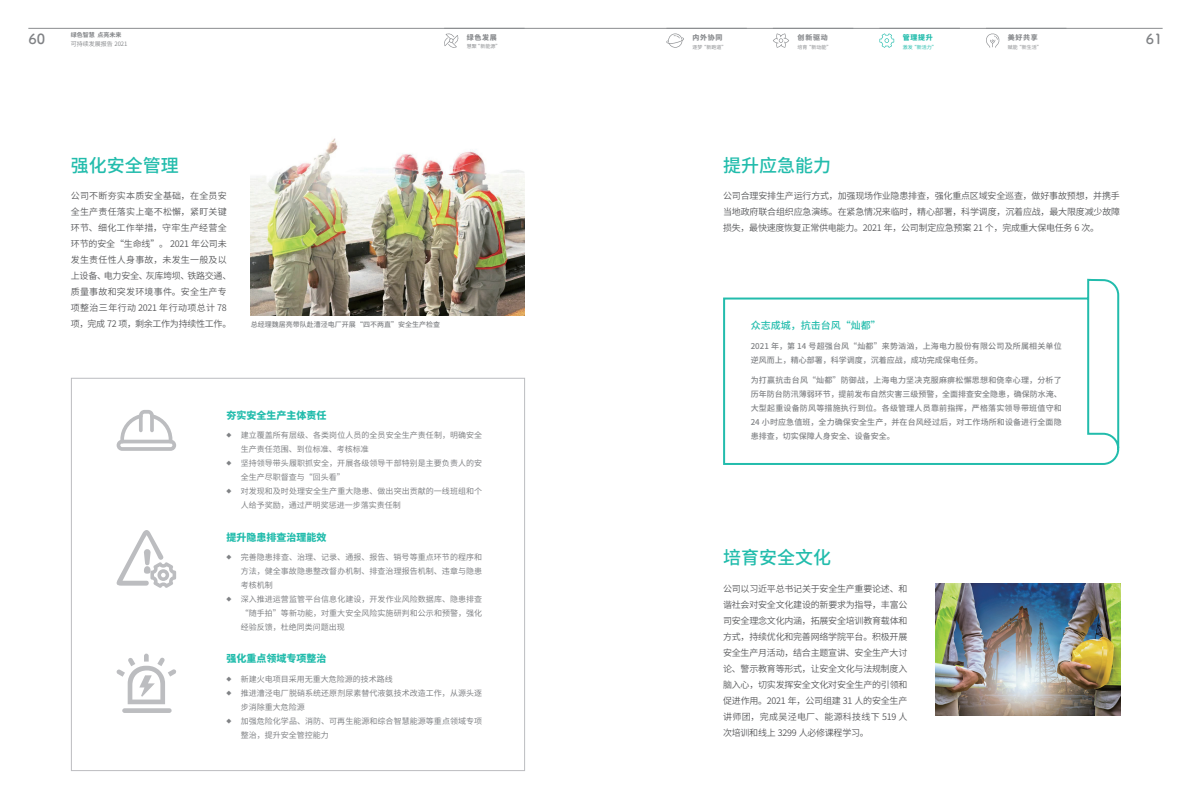
<style>
.page{position:relative;width:1191px;height:808px;background:#fff}
.page>*{position:absolute;margin:0;border:0;box-sizing:border-box;transform-origin:0 0}
.t1{font:500 18px "Source Han Sans CN";color:#22bcac}
.t2{font:700 14px "Tsuku A Rd Gothic";color:#808285}
.t3{font:800 10px "Source Han Sans CN";color:#22bcac}
.t4{font:500 10px "Source Han Sans CN";color:#22bcac}
.t5{font:9px/16px "Source Han Sans CN";letter-spacing:-.015em;color:#57585a;text-align:justify}
.t6{font:9px/16px "Source Han Sans CN";letter-spacing:.025em;color:#57585a}
.t7{font:8px/14px "Source Han Sans CN";letter-spacing:.005em;color:#808285}
.t8{font:500 8px/14px "Source Han Sans CN";letter-spacing:.015em;color:#808285}
.t9{font:500 7px "Source Han Sans CN";color:#808285}
.t10{font:800 7px "Source Han Sans CN";letter-spacing:.1em;color:#8a8c8f}
.t11{font:800 7px "Source Han Sans CN";color:#22bcac}
.t12{font:6px "Source Han Sans CN";color:#808285}
.t13{font:700 6px "Source Han Sans CN";color:#808285}
.t14{font:5px "Source Han Sans CN";color:#8a8c8f}
.t15{font:5px "Source Han Sans CN";color:#22bcac}
.s1{font-size:5px}
</style>
<div class="page">
<svg style="left:444px;top:33px;width:15px;height:15px"></svg>
<svg style="left:666px;top:34px;width:18px;height:14px"></svg>
<svg style="left:879px;top:33px;width:15px;height:15px"></svg>
<svg style="left:986px;top:33px;width:14px;height:15px"></svg>
<svg style="left:773px;top:34px;width:16px;height:14px"></svg>
<hr style="left:28px;top:28px;width:1134px;height:1px;background:#8a8c8f">
<svg style="left:723px;top:278px;width:397px;height:187px"></svg>
<img style="left:935px;top:584px;width:185px;height:132px">
<svg style="left:117px;top:410px;width:59px;height:41px"></svg>
<svg style="left:116px;top:530px;width:60px;height:58px"></svg>
<svg style="left:116px;top:654px;width:60px;height:59px"></svg>
<img style="left:251px;top:138px;width:273px;height:177px">
<p class="t13" style="left:71px;top:31px;width:52px">绿色智慧 点亮未来</p>
<h2 class="t2" style="left:28px;top:28px;width:18px">60</h2>
<p class="t12" style="left:71px;top:40px;width:58px">可持续发展报告 2021</p>
<p class="t10" style="left:467px;top:33px;width:32px">绿色发展</p>
<p class="t14" style="left:467px;top:43px;width:35px">慧聚“新能源”</p>
<p class="t10" style="left:692px;top:33px;width:32px">内外协同</p>
<h2 class="t2" style="left:1145px;top:28px;width:18px">61</h2>
<p class="t14" style="left:692px;top:44px;width:35px">逐梦“新跑道”</p>
<p class="t11" style="left:902px;top:33px;width:32px">管理提升</p>
<p class="t15" style="left:902px;top:44px;width:35px">激发“新活力”</p>
<p class="t10" style="left:1007px;top:33px;width:32px">美好共享</p>
<p class="t14" style="left:1007px;top:44px;width:36px">赋能“新生活”</p>
<p class="t10" style="left:797px;top:33px;width:32px">创新驱动</p>
<p class="t14" style="left:797px;top:44px;width:35px">培育“新动能”</p>
<h1 class="t1" style="left:71px;top:155px;width:109px">强化安全管理</h1>
<p class="t6" style="left:71px;top:188px;width:162px">公司不断夯实本质安全基础，在全员安全生产责任落实上毫不松懈，紧盯关键环节、细化工作举措，守牢生产经营全环节的安全“生命线”。 2021 年公司未发生责任性人身事故，未发生一般及以上设备、电力安全、灰库垮坝、铁路交通、质量事故和突发环境事件。安全生产专项整治三年行动 2021 年行动项总计 78项，完成 72 项，剩余工作为持续性工作。</p>
<p class="t9" style="left:251px;top:321px;width:190px">总经理魏居亮带队赴漕泾电厂开展“四不两直”安全生产检查</p>
<p class="t3" style="left:226px;top:409px;width:101px">夯实安全生产主体责任</p>
<h1 class="t1" style="left:723px;top:155px;width:109px">提升应急能力</h1>
<p class="t5" style="left:723px;top:188px;width:398px">公司合理安排生产运行方式，加强现场作业隐患排查，强化重点区域安全巡查，做好事故预想，并携手当地政府联合组织应急演练。在紧急情况来临时，精心部署，科学调度，沉着应战，最大限度减少故障损失，最快速度恢复正常供电能力。2021 年，公司制定应急预案 21 个，完成重大保电任务 6 次。</p>
<p class="t4" style="left:750px;top:320px;width:131px">众志成城，抗击台风“灿都”</p>
<p class="t8" style="left:750px;top:339px;width:312px">2021 年，第 14 号超强台风“灿都”来势汹汹，上海电力股份有限公司及所属相关单位逆风而上，精心部署，科学调度，沉着应战，成功完成保电任务。</p>
<p class="t8" style="left:750px;top:373px;width:313px;text-align:justify">为打赢抗击台风“灿都”防御战，上海电力坚决克服麻痹松懈思想和侥幸心理，分析了历年防台防汛薄弱环节，提前发布自然灾害三级预警，全面排查安全隐患，确保防水淹、大型起重设备防风等措施执行到位。各级管理人员靠前指挥，严格落实领导带班值守和24 小时应急值班，全力确保安全生产，并在台风经过后，对工作场所和设备进行全面隐</p>
<p class="t7" style="left:226px;top:428px;width:257px"><span class="s1">◆</span> 建立覆盖所有层级、各类岗位人员的全员安全生产责任制，明确安全</p>
<p class="t8" style="left:750px;top:429px;width:145px">患排查，切实保障人身安全、设备安全。</p>
<p class="t7" style="left:241px;top:442px;width:129px">生产责任范围、到位标准、考核标准</p>
<p class="t7" style="left:241px;top:456px;width:243px;text-indent:-14px"><span class="s1">◆</span> 坚持领导带头履职抓安全，开展各级领导干部特别是主要负责人的安全生产尽职督查与“回头看”</p>
<p class="t7" style="left:241px;top:484px;width:243px;text-indent:-14px"><span class="s1">◆</span> 对发现和及时处理安全生产重大隐患、做出突出贡献的一线班组和个人给予奖励，通过严明奖惩进一步落实责任制</p>
<p class="t3" style="left:226px;top:531px;width:101px">提升隐患排查治理能效</p>
<p class="t7" style="left:241px;top:550px;width:243px;text-align:justify;text-indent:-14px"><span class="s1">◆</span> 完善隐患排查、治理、记录、通报、报告、销号等重点环节的程序和方法，健全事故隐患整改督办机制、排查治理报告机制、违章与隐患考核机制</p>
<p class="t7" style="left:241px;top:592px;width:243px;text-align:justify;text-indent:-14px"><span class="s1">◆</span> 深入推进运营监管平台信息化建设，开发作业风险数据库、隐患排查“随手拍”等新功能，对重大安全风险实施研判和公示和预警，强化经验反馈，杜绝同类问题出现</p>
<p class="t3" style="left:226px;top:653px;width:101px">强化重点领域专项整治</p>
<p class="t7" style="left:226px;top:672px;width:168px"><span class="s1">◆</span> 新建火电项目采用无重大危险源的技术路线</p>
<p class="t7" style="left:241px;top:686px;width:243px;text-indent:-14px"><span class="s1">◆</span> 推进漕泾电厂脱硝系统还原剂尿素替代液氨技术改造工作，从源头逐步消除重大危险源</p>
<p class="t7" style="left:241px;top:714px;width:243px;text-indent:-14px"><span class="s1">◆</span> 加强危险化学品、消防、可再生能源和综合智慧能源等重点领域专项整治，提升安全管控能力</p>
<h1 class="t1" style="left:723px;top:548px;width:109px">培育安全文化</h1>
<p class="t5" style="left:723px;top:580px;width:186px">公司以习近平总书记关于安全生产重要论述、和谐社会对安全文化建设的新要求为指导，丰富公司安全理念文化内涵，拓展安全培训教育载体和方式，持续优化和完善网络学院平台。积极开展安全生产月活动，结合主题宣讲、安全生产大讨论、警示教育等形式，让安全文化与法规制度入脑入心，切实发挥安全文化对安全生产的引领和促进作用。2021 年，公司组建 31 人的安全生产讲师团，完成吴泾电厂、能源科技线下 519 人次培训和线上 3299 人必修课程学习。</p>
</div>
